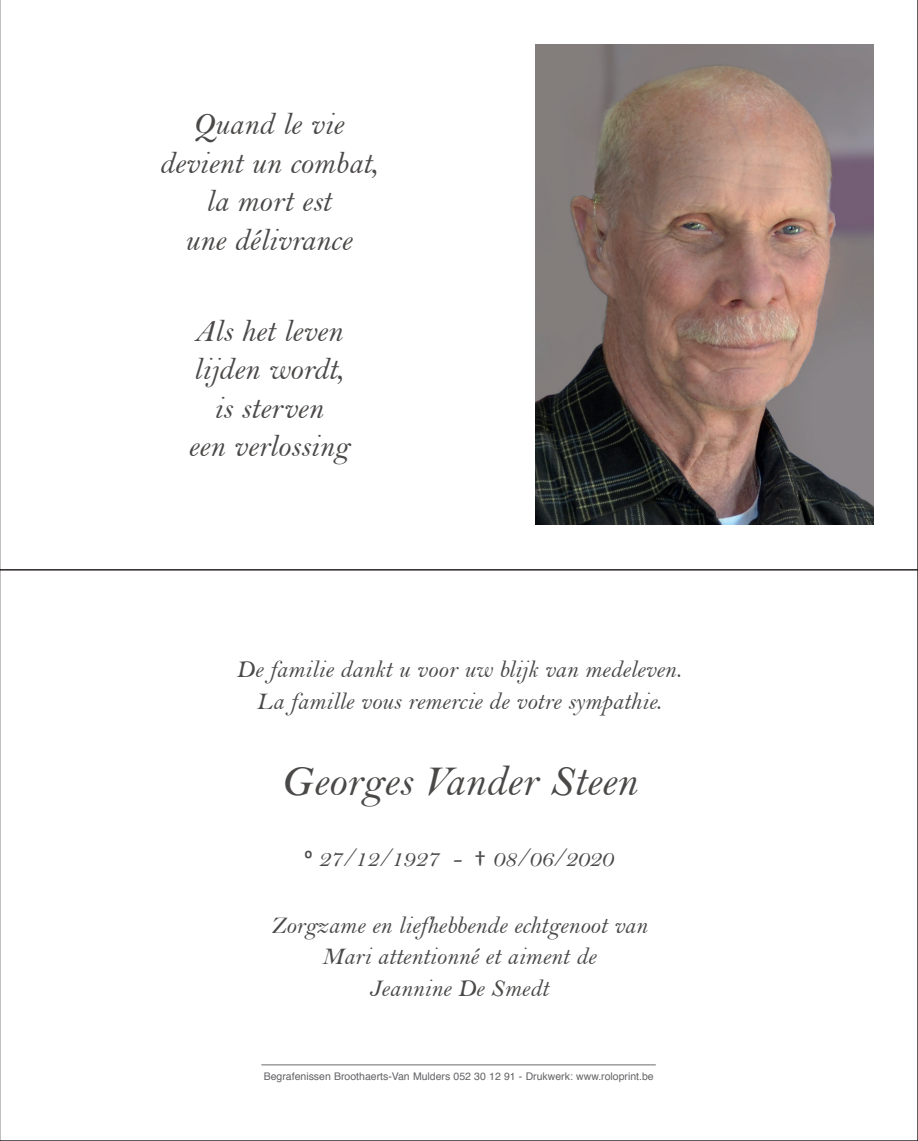
<style>
.page{position:relative;width:918px;height:1141px;background:#fff}
.page>*{position:absolute;margin:0;border:0;box-sizing:border-box;transform-origin:0 0}
.t1{font:43.75px "Bell MT Italic";color:#4b4948}
.t2{font:31.5px/38.5px "Bell MT Italic";color:#4b4948;text-align:center}
.t3{font:24.5px/31.5px "Bell MT Italic";color:#4b4948;text-align:center}
.t4{font:10.5px "Helvetica";color:#636366}
.s1{font-family:"Calibri"}
</style>
<div class="page">
<hr style="left:261px;top:1065px;width:395px;height:1px;background:#6c6d70">
<img style="left:536px;top:44px;width:337px;height:481px">
<p class="t2" style="left:159px;top:105px;width:220px">Quand le vie devient un combat, la mort est<br>une délivrance</p>
<p class="t2" style="left:188px;top:311px;width:162px">Als het leven lijden wordt, is sterven<br>een verlossing</p>
<p class="t3" style="left:236px;top:654px;width:446px">De familie dankt u voor uw blijk van medeleven.<br>La famille vous remercie de votre sympathie.</p>
<h1 class="t1" style="left:281px;top:755px;width:357px">Georges Vander Steen</h1>
<p class="t3" style="left:304px;top:843px;width:310px"><span class="s1">0</span> 27/12/1927 - <span class="s1">†</span> 08/06/2020</p>
<p class="t3" style="left:270px;top:909px;width:378px">Zorgzame en liefhebbende echtgenoot van<br>Mari attentionné et aiment de<br>Jeannine De Smedt</p>
<p class="t4" style="left:264px;top:1068px;width:391px">Begrafenissen Broothaerts-Van Mulders 052 30 12 91 - Drukwerk: www.roloprint.be</p>
</div>
